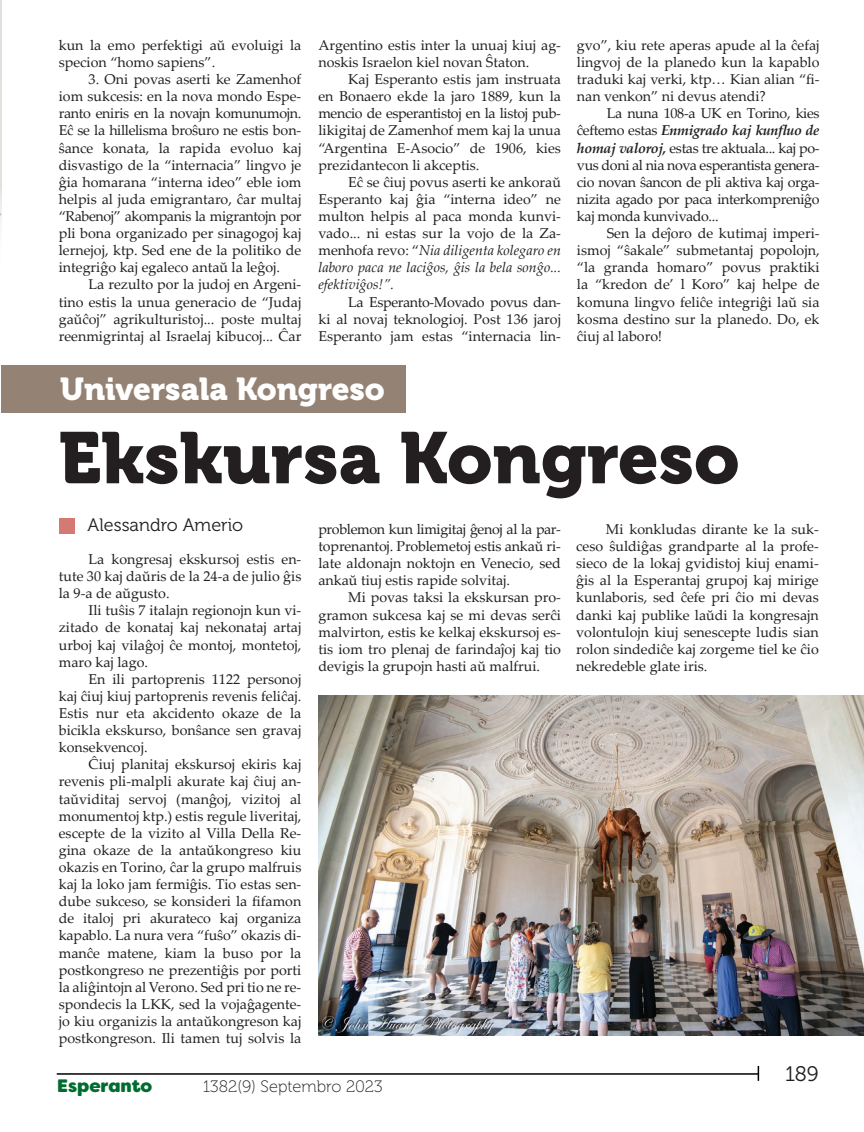
<style>
.page{position:relative;width:864px;height:1132px;background:#fff}
.page>*{position:absolute;margin:0;border:0;box-sizing:border-box;transform-origin:0 0}
.Базовый{font:72px "Museo 900";color:#231f20}
.Базовый-2{font:31.5px "Museo 900";color:#fff}
.t1{font:21px "Museo 300";color:#231f20}
.Базовый-3{font:18px "Museo 300";color:#231f20}
.t2{font:800 18px "Filson Soft";color:#006c30}
.t3{font:16.5px "Museo 100";color:#231f20}
.Основной_текст{font:14.25px/17.1px "Palatino Linotype";color:#231f20;text-align:justify}
.Базовый-4{font:14.25px/17.1px "Palatino Linotype";color:#231f20;text-align:justify}
.Базовый-5{font:14.25px "Palatino Linotype";letter-spacing:-.025em;color:#231f20}
.Основной_текст-2{font:14.25px "Palatino Linotype";letter-spacing:-.025em;color:#231f20}
.s1{font-style:italic}
.s2{font-weight:700;font-style:italic}
</style>
<div class="page">
<hr style="left:57px;top:1072px;width:701px;height:2px;background:#000">
<svg style="left:757px;top:1066px;width:1px;height:14px"></svg>
<img style="left:0;top:0;width:2px;height:226px">
<div style="left:1px;top:365px;width:405px;height:47px;background:#948375"></div>
<div style="left:59px;top:518px;width:16px;height:16px;background:#d47a72"></div>
<img style="left:318px;top:695px;width:545px;height:339px">
<p class="Основной_текст" style="left:59px;top:36px;width:244px">kun la emo perfektigi aŭ evoluigi la specion “homo sapiens”.</p>
<p class="Основной_текст" style="left:59px;top:70px;width:244px;text-indent:30px">3. Oni povas aserti ke Zamenhof iom sukcesis: en la nova mondo Espe&shy;ranto eniris en la novajn komunumojn.<br>Eĉ se la hillelisma broŝuro ne estis bon&shy;ŝance konata, la rapida evoluo kaj disvastigo de la “internacia” lingvo je ĝia homarana “interna ideo” eble iom helpis al juda emigrantaro, ĉar multaj “Rabenoj” akompanis la migrantojn por pli bona organizado per sinagogoj kaj lernejoj, ktp. Sed ene de la politiko de integriĝo kaj egaleco antaŭ la leĝoj.</p>
<p class="Основной_текст" style="left:59px;top:275px;width:244px;text-indent:30px">La rezulto por la judoj en Argeni&shy;tino estis la unua generacio de “Judaj gaŭĉoj” agrikulturistoj... poste multaj reenmigrintaj al Israelaj kibucoj... Ĉar</p>
<p class="Основной_текст" style="left:318px;top:36px;width:244px">Argentino estis inter la unuaj kiuj ag&shy;noskis Israelon kiel novan Ŝtaton.</p>
<p class="Основной_текст" style="left:318px;top:70px;width:244px;text-indent:30px">Kaj Esperanto estis jam instruata en Bonaero ekde la jaro 1889, kun la mencio de esperantistoj en la listoj pub&shy;likigitaj de Zamenhof mem kaj la unua “Argentina E-Asocio” de 1906, kies prezidantecon li akceptis.</p>
<p class="Основной_текст" style="left:318px;top:173px;width:244px;text-indent:30px">Eĉ se ĉiuj povus aserti ke ankoraŭ Esperanto kaj ĝia “interna ideo” ne multon helpis al paca monda kunvi&shy;vado... ni estas sur la vojo de la Za&shy;menhofa revo: “<span class="s1">Nia diligenta kolegaro en laboro paca ne laciĝos, ĝis la bela sonĝo... efektiviĝos!”.</span></p>
<p class="Основной_текст-2" style="left:348px;top:291px;width:214px">La Esperanto-Movado povus dan-</p>
<p class="Основной_текст" style="left:318px;top:309px;width:244px">ki al novaj teknologioj. Post 136 jaroj<br>Esperanto jam estas “internacia lin-</p>
<p class="Базовый-2" style="left:60px;top:371px;width:326px">Universala Kongreso</p>
<p class="Основной_текст" style="left:576px;top:36px;width:244px">gvo”, kiu rete aperas apude al la ĉefaj lingvoj de la planedo kun la kapablo traduki kaj verki, ktp… Kian alian “fi&shy;nan venkon” ni devus atendi?</p>
<p class="Основной_текст" style="left:576px;top:104px;width:244px;text-indent:30px">La nuna 108-a UK en Torino, kies ĉeftemo estas <span class="s2">Enmigrado kaj kunfluo de homaj valoroj,</span> estas tre aktuala... kaj po&shy;vus doni al nia nova esperantista genera&shy;cio novan ŝancon de pli aktiva kaj orga&shy;nizita agado por paca interkompreniĝo kaj monda kunvivado...</p>
<p class="Основной_текст" style="left:576px;top:224px;width:244px;text-indent:30px">Sen la deĵoro de kutimaj imperi&shy;ismoj “ŝakale” submetantaj popolojn, “la granda homaro” povus praktiki la “kredon de’ l Koro” kaj helpe de komuna lingvo feliĉe integriĝi laŭ sia kosma destino sur la planedo. Do, ek ĉiuj al laboro!</p>
<p class="Базовый" style="left:58px;top:417px;width:682px">Ekskursa Kongreso</p>
<p class="Базовый-3" style="left:88px;top:515px;width:157px">Alessandro Amerio</p>
<p class="Базовый-4" style="left:59px;top:550px;width:244px;text-indent:30px">La kongresaj ekskursoj estis en&shy;tute 30 kaj daŭris de la 24-a de julio ĝis la 9-a de aŭgusto.</p>
<p class="Базовый-4" style="left:59px;top:601px;width:244px;text-indent:30px">Ili tuŝis 7 italajn regionojn kun vi&shy;zitado de konataj kaj nekonataj artaj urboj kaj vilaĝoj ĉe montoj, montetoj, maro kaj lago.</p>
<p class="Базовый-4" style="left:59px;top:669px;width:244px;text-indent:30px">En ili partoprenis 1122 personoj kaj ĉiuj kiuj partoprenis revenis feliĉaj.<br>Estis nur eta akcidento okaze de la bicikla ekskurso, bonŝance sen gravaj konsekvencoj.</p>
<p class="Базовый-4" style="left:59px;top:755px;width:244px;text-indent:30px">Ĉiuj planitaj ekskursoj ekiris kaj revenis pli-malpli akurate kaj ĉiuj an&shy;taŭviditaj servoj (manĝoj, vizitoj al monumentoj ktp.) estis regule liveritaj, escepte de la vizito al Villa Della Re&shy;gina okaze de la antaŭkongreso kiu okazis en Torino, ĉar la grupo malfruis kaj la loko jam fermiĝis. Tio estas sen&shy;dube sukceso, se konsideri la fifamon de italoj pri akurateco kaj organiza kapablo. La nura vera “fuŝo” okazis di-</p>
<p class="Базовый-4" style="left:59px;top:943px;width:244px">manĉe matene, kiam la buso por la postkongreso ne prezentiĝis por porti la aliĝintojn al Verono. Sed pri tio ne re&shy;spondecis la LKK, sed la vojaĝagente&shy;jo kiu organizis la antaŭkongreson kaj postkongreson. Ili tamen tuj solvis la</p>
<p class="Базовый-5" style="left:318px;top:519px;width:244px">problemon kun limigitaj ĝenoj al la par-</p>
<p class="Базовый-4" style="left:318px;top:537px;width:244px">toprenantoj. Problemetoj estis ankaŭ ri-</p>
<p class="Базовый-4" style="left:318px;top:554px;width:244px">late aldonajn noktojn en Venecio, sed ankaŭ tiuj estis rapide solvitaj.</p>
<p class="Базовый-4" style="left:318px;top:588px;width:244px;text-indent:30px">Mi povas taksi la ekskursan pro&shy;gramon sukcesa kaj se mi devas serĉi malvirton, estis ke kelkaj ekskursoj es&shy;tis iom tro plenaj de farindaĵoj kaj tio devigis la grupojn hasti aŭ malfrui.</p>
<p class="t2" style="left:57px;top:1073px;width:97px">Esperanto</p>
<p class="t3" style="left:203px;top:1076px;width:181px">1382(9) Septembro 2023</p>
<p class="Базовый-4" style="left:576px;top:520px;width:244px;text-indent:30px">Mi konkludas dirante ke la suk&shy;ceso ŝuldiĝas grandparte al la profe&shy;sieco de la lokaj gvidistoj kiuj enami&shy;ĝis al la Esperantaj grupoj kaj mirige kunlaboris, sed ĉefe pri ĉio mi devas danki kaj publike laŭdi la kongresajn volontulojn kiuj senescepte ludis sian rolon sindediĉe kaj zorgeme tiel ke ĉio nekredeble glate iris.</p>
<h3 class="t1" style="left:784px;top:1061px;width:35px">189</h3>
</div>
